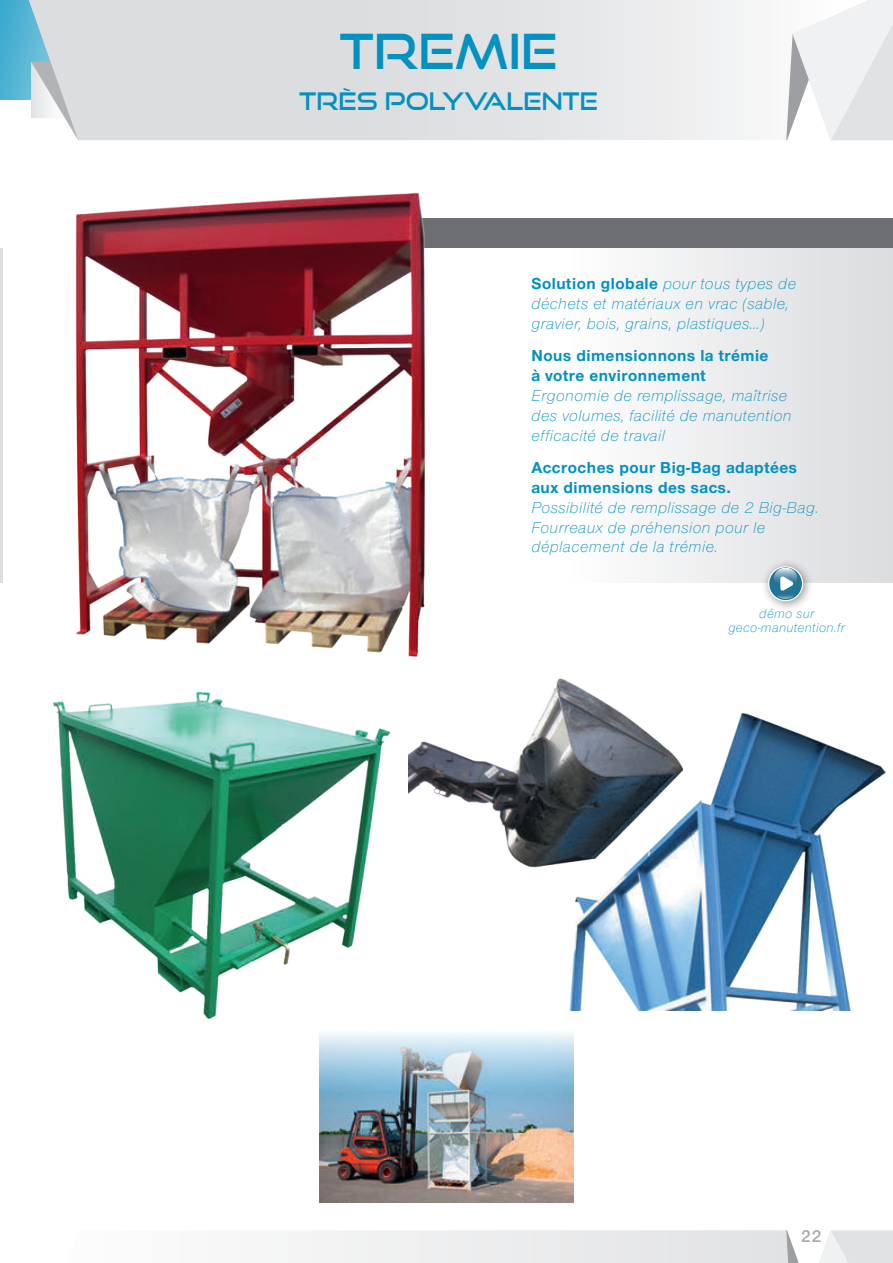
<style>
.page{position:relative;width:893px;height:1263px;background:#fff}
.page>*{position:absolute;margin:0;border:0;box-sizing:border-box;transform-origin:0 0}
.t1{font:48px "Good Times Rg";color:#0291c0}
.t2{font:24px "Good Times Rg";color:#0291c0}
.t3{font:600 18px "Nimbus Sans Novus T";color:#a8a9ad}
.t4{font:italic 300 16.5px/19.8px "Nimbus Sans Novus T";letter-spacing:.03em;color:#0291c0}
.t5{font:700 16.5px/19.8px "Nimbus Sans Novus T";letter-spacing:.03em;color:#0291c0}
.t6{font:italic 300 13.5px/13.5px "Nimbus Sans Novus T";letter-spacing:.03em;color:#0291c0;text-align:center}
.s1{font-weight:700;font-style:normal}
</style>
<div class="page">
<img style="left:320px;top:1033px;width:253px;height:169px">
<div style="left:0;top:0;width:78px;height:100px;background:linear-gradient(to bottom,#43add0,#59b7d5)"></div>
<div style="left:420px;top:218px;width:473px;height:30px;background:#6d6e71"></div>
<div style="left:529px;top:248px;width:364px;height:335px;background:linear-gradient(to right,#fff,#dadcde)"></div>
<svg style="left:28px;top:0;width:727px;height:140px;background:#e0e2e4"></svg>
<div style="left:760px;top:558px;width:54px;height:54px;background:#231f20;opacity:.5"></div>
<svg style="left:768px;top:566px;width:35px;height:35px"></svg>
<div style="left:769px;top:567px;width:33px;height:33px;background:#227496;border-radius:50%"></div>
<svg style="left:774px;top:567px;width:23px;height:32px"></svg>
<hr style="left:0;top:218px;width:1px;height:30px;background:#6d6e71">
<img style="left:75px;top:192px;width:350px;height:461px">
<img style="left:408px;top:644px;width:478px;height:367px">
<img style="left:53px;top:692px;width:338px;height:327px">
<svg style="left:786px;top:0;width:107px;height:141px"></svg>
<svg style="left:277px;top:1230px;width:616px;height:33px"></svg>
<h1 class="t1" style="left:340px;top:24px;width:219px">TREMIE</h1>
<h2 class="t2" style="left:299px;top:88px;width:301px">TRÈS POLYVALENTE</h2>
<h1 class="t1" style="left:295px;top:26px;width:303px">GECOLOW</h1>
<h2 class="t2" style="left:309px;top:90px;width:276px">HAUTEUR RÉDUITE</h2>
<p class="t4" style="left:531px;top:275px;width:266px"><span class="s1">Solution globale</span> pour tous types de déchets et matériaux en vrac (sable, gravier, bois, grains, plastiques…)</p>
<p class="t5" style="left:531px;top:347px;width:239px">Nous dimensionnons la trémie à votre environnement</p>
<p class="t4" style="left:531px;top:387px;width:262px">Ergonomie de remplissage, maîtrise des volumes, facilité de manutention efficacité de travail</p>
<p class="t5" style="left:531px;top:459px;width:267px">Accroches pour Big-Bag adaptées aux dimensions des sacs.</p>
<p class="t4" style="left:531px;top:499px;width:289px">Possibilité de remplissage de 2 Big-Bag.<br>Fourreaux de préhension pour le déplacement de la trémie.</p>
<p class="t6" style="left:728px;top:608px;width:118px">démo sur geco-manutention.fr</p>
<p class="t3" style="left:801px;top:1225px;width:22px">22</p>
</div>
